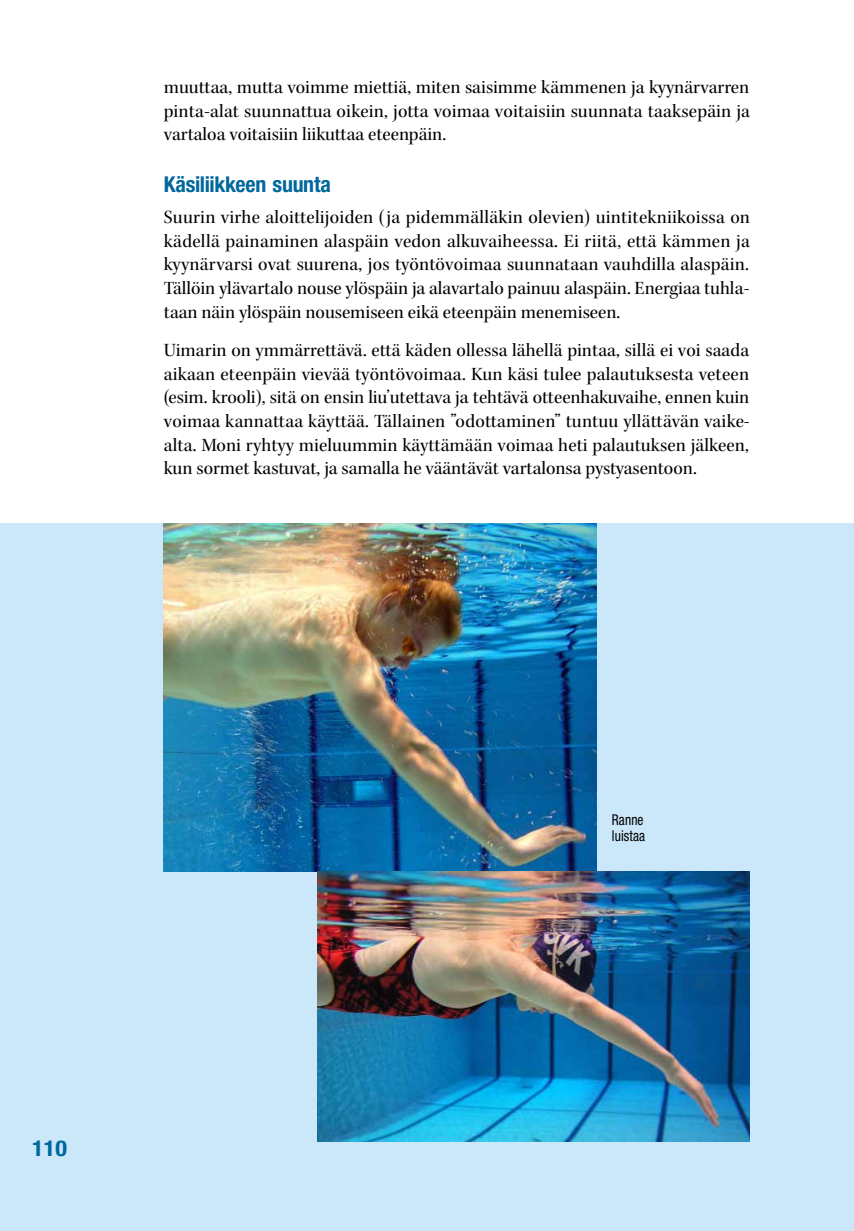
<style>
.page{position:relative;width:854px;height:1231px;background:#fff}
.page>*{position:absolute;margin:0;border:0;box-sizing:border-box;transform-origin:0 0}
.t1{font:700 condensed 21.88px "Helvetica Neue LT Std";letter-spacing:-.015em;color:#00689d}
.t2{font:700 condensed 21.88px "Helvetica Neue LT Std";letter-spacing:-.015em;color:#00689d;scale:1.1 1}
.t3{font:19.25px/23.6px "Kepler Std Scn Subh";color:#000;text-align:justify;scale:1.1 1}
.t4{font:condensed 14.88px/16.6px "Helvetica Neue LT Std";letter-spacing:.005em;color:#000;scale:.9 1}
</style>
<div class="page">
<div style="left:0;top:523px;width:853px;height:707px;background:#cbe7fa"></div>
<img style="left:164px;top:523px;width:432px;height:348px">
<img style="left:317px;top:871px;width:432px;height:270px">
<p class="t3" style="left:164px;top:75px;width:534px">muuttaa, mutta voimme miettiä, miten saisimme kämmenen ja kyynärvarren pinta-alat suunnattua oikein, jotta voimaa voitaisiin suunnata taaksepäin ja vartaloa voitaisiin liikuttaa eteenpäin.</p>
<p class="t1" style="left:164px;top:171px;width:169px">Käsiliikkeen suunta</p>
<p class="t3" style="left:164px;top:205px;width:534px">Suurin virhe aloittelijoiden (ja pidemmälläkin olevien) uintitekniikoissa on kädellä painaminen alaspäin vedon alkuvaiheessa. Ei riitä, että kämmen ja kyynärvarsi ovat suurena, jos työntövoimaa suunnataan vauhdilla alaspäin.<br>Tällöin ylävartalo nouse ylöspäin ja alavartalo painuu alaspäin. Energiaa tuhla&shy;taan näin ylöspäin nousemiseen eikä eteenpäin menemiseen.</p>
<p class="t3" style="left:164px;top:338px;width:534px">Uimarin on ymmärrettävä. että käden ollessa lähellä pintaa, sillä ei voi saada aikaan eteenpäin vievää työntövoimaa. Kun käsi tulee palautuksesta veteen (esim. krooli), sitä on ensin liu’utettava ja tehtävä otteenhakuvaihe, ennen kuin voimaa kannattaa käyttää. Tällainen ”odottaminen” tuntuu yllättävän vaike&shy;alta. Moni ryhtyy mieluummin käyttämään voimaa heti palautuksen jälkeen, kun sormet kastuvat, ja samalla he vääntävät vartalonsa pystyasentoon.</p>
<p class="t2" style="left:32px;top:1135px;width:33px">110</p>
<p class="t4" style="left:611px;top:810px;width:38px">Ranne luistaa</p>
</div>
